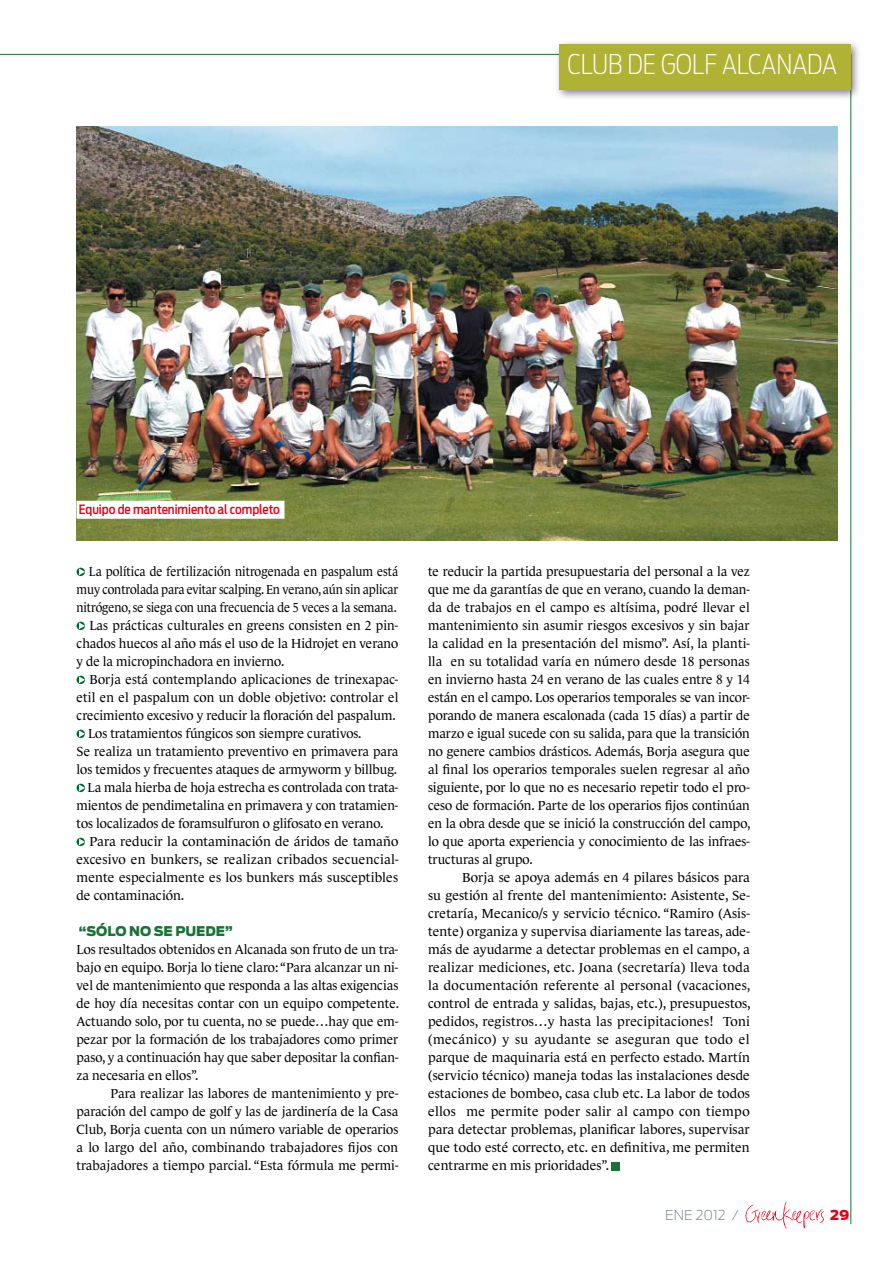
<style>
.page{position:relative;width:893px;height:1263px;background:#fff}
.page>*{position:absolute;margin:0;border:0;box-sizing:border-box;transform-origin:0 0}
.t1{font:200 27px "Antenna Cond";color:#fff}
.t2{font:200 13.5px "Antenna";color:#697c86}
.t3{font:900 13.5px "Antenna";color:#e2001a}
.t4{font:13.35px/18px "Le Monde Journal";color:#000;text-align:justify}
.t5{font:13.35px "Le Monde Journal";color:#000;scale:.91 1}
.t6{font:900 13.35px "Antenna";color:#1b7137}
.t7{font:500 12.75px "Antenna Cond";color:#e2001a}
</style>
<div class="page">
<img style="left:745px;top:1201px;width:79px;height:28px">
<hr style="left:0;top:54px;width:850px;height:1px;background:#1b7137">
<hr style="left:850px;top:54px;width:1px;height:1170px;background:#1b7137">
<svg style="left:77px;top:568px;width:8px;height:8px"></svg>
<svg style="left:77px;top:622px;width:8px;height:8px"></svg>
<svg style="left:77px;top:676px;width:8px;height:8px"></svg>
<svg style="left:77px;top:730px;width:8px;height:8px"></svg>
<svg style="left:77px;top:784px;width:8px;height:8px"></svg>
<svg style="left:77px;top:838px;width:8px;height:8px"></svg>
<div style="left:612px;top:1162px;width:8px;height:8px;background:#1b7137"></div>
<img style="left:77px;top:126px;width:761px;height:414px">
<div style="left:554px;top:40px;width:308px;height:61px;background:#000;opacity:.5"></div>
<div style="left:559px;top:45px;width:291px;height:45px;background:#afb234"></div>
<div style="left:77px;top:501px;width:208px;height:18px;background:#fff"></div>
<h1 class="t1" style="left:568px;top:48px;width:271px">CLUB DE GOLF ALCANADA</h1>
<p class="t7" style="left:79px;top:502px;width:203px">Equipo de mantenimiento al completo</p>
<p class="t5" style="left:89px;top:564px;width:341px">La política de fertilización nitrogenada en paspalum está</p>
<p class="t5" style="left:77px;top:582px;width:355px">muy controlada para evitar scalping. En verano, aún sin aplicar</p>
<p class="t5" style="left:77px;top:600px;width:353px">nitrógeno, se siega con una frecuencia de 5 veces a la semana.</p>
<p class="t4" style="left:89px;top:616px;width:310px">Las prácticas culturales en greens consisten en 2 pin-</p>
<p class="t4" style="left:77px;top:634px;width:323px">chados huecos al año más el uso de la Hidrojet en verano</p>
<p class="t4" style="left:77px;top:652px;width:209px">y de la micropinchadora en invierno.</p>
<p class="t4" style="left:90px;top:670px;width:310px">Borja está contemplando aplicaciones de trinexapac-</p>
<p class="t4" style="left:77px;top:688px;width:323px">etil en el paspalum con un doble objetivo: controlar el</p>
<p class="t4" style="left:77px;top:706px;width:321px">crecimiento excesivo y reducir la floración del paspalum.</p>
<p class="t4" style="left:88px;top:724px;width:275px">Los tratamientos fúngicos son siempre curativos.</p>
<p class="t4" style="left:77px;top:742px;width:323px">Se realiza un tratamiento preventivo en primavera para</p>
<p class="t4" style="left:77px;top:760px;width:322px">los temidos y frecuentes ataques de armyworm y billbug.</p>
<p class="t4" style="left:88px;top:778px;width:312px">La mala hierba de hoja estrecha es controlada con trata-</p>
<p class="t4" style="left:77px;top:796px;width:323px">mientos de pendimetalina en primavera y con tratamien-</p>
<p class="t4" style="left:77px;top:814px;width:308px">tos localizados de foramsulfuron o glifosato en verano.</p>
<p class="t4" style="left:89px;top:832px;width:310px">Para reducir la contaminación de áridos de tamaño</p>
<p class="t4" style="left:77px;top:850px;width:323px">excesivo en bunkers, se realizan cribados secuencial-</p>
<p class="t4" style="left:77px;top:868px;width:323px">mente especialmente es los bunkers más susceptibles</p>
<p class="t4" style="left:77px;top:886px;width:109px">de contaminación.</p>
<p class="t6" style="left:79px;top:923px;width:107px">“SÓLO NO SE PUE</p>
<p class="t6" style="left:205px;top:923px;width:29px">DE”</p>
<p class="t4" style="left:77px;top:940px;width:324px">Los resultados obtenidos en Alcanada son fruto de un tra&shy;bajo en equipo. Borja lo tiene claro: “Para alcanzar un ni&shy;vel de mantenimiento que responda a las altas exigencias de hoy día necesitas contar con un equipo competente.<br>Actuando solo, por tu cuenta, no se puede…hay que em&shy;pezar por la formación de los trabajadores como primer paso, y a continuación hay que saber depositar la confian&shy;za necesaria en ellos”.</p>
<p class="t4" style="left:77px;top:1084px;width:323px;text-indent:34px">Para realizar las labores de mantenimiento y pre&shy;paración del campo de golf y las de jardinería de la Casa Club, Borja cuenta con un número variable de operarios a lo largo del año, combinando trabajadores fijos con trabajadores a tiempo parcial. “Esta fórmula me permi-</p>
<p class="t4" style="left:428px;top:562px;width:324px">te reducir la partida presupuestaria del personal a la vez que me da garantías de que en verano, cuando la deman&shy;da de trabajos en el campo es altísima, podré llevar el mantenimiento sin asumir riesgos excesivos y sin bajar la calidad en la presentación del mismo”. Así, la planti&shy;lla en su totalidad varía en número desde 18 personas en invierno hasta 24 en verano de las cuales entre 8 y 14 están en el campo. Los operarios temporales se van incor&shy;porando de manera escalonada (cada 15 días) a partir de marzo e igual sucede con su salida, para que la transición no genere cambios drásticos. Además, Borja asegura que al final los operarios temporales suelen regresar al año siguiente, por lo que no es necesario repetir todo el pro&shy;ceso de formación. Parte de los operarios fijos continúan en la obra desde que se inició la construcción del campo, lo que aporta experiencia y conocimiento de las infraes&shy;tructuras al grupo.</p>
<p class="t4" style="left:428px;top:868px;width:324px;text-indent:34px">Borja se apoya además en 4 pilares básicos para su gestión al frente del mantenimiento: Asistente, Se&shy;cretaría, Mecanico/s y servicio técnico. “Ramiro (Asis&shy;tente) organiza y supervisa diariamente las tareas, ade&shy;más de ayudarme a detectar problemas en el campo, a realizar mediciones, etc. Joana (secretaría) lleva toda la documentación referente al personal (vacaciones, control de entrada y salidas, bajas, etc.), presupuestos, pedidos, registros…y hasta las precipitaciones! Toni (mecánico) y su ayudante se aseguran que todo el parque de maquinaria está en perfecto estado. Martín (servicio técnico) maneja todas las instalaciones desde estaciones de bombeo, casa club etc. La labor de todos ellos me permite poder salir al campo con tiempo para detectar problemas, planificar labores, supervisar que todo esté correcto, etc. en definitiva, me permiten centrarme en mis prioridades”.</p>
<p class="t2" style="left:665px;top:1207px;width:75px">ENE 2012 /</p>
<p class="t3" style="left:830px;top:1207px;width:21px">29</p>
</div>
